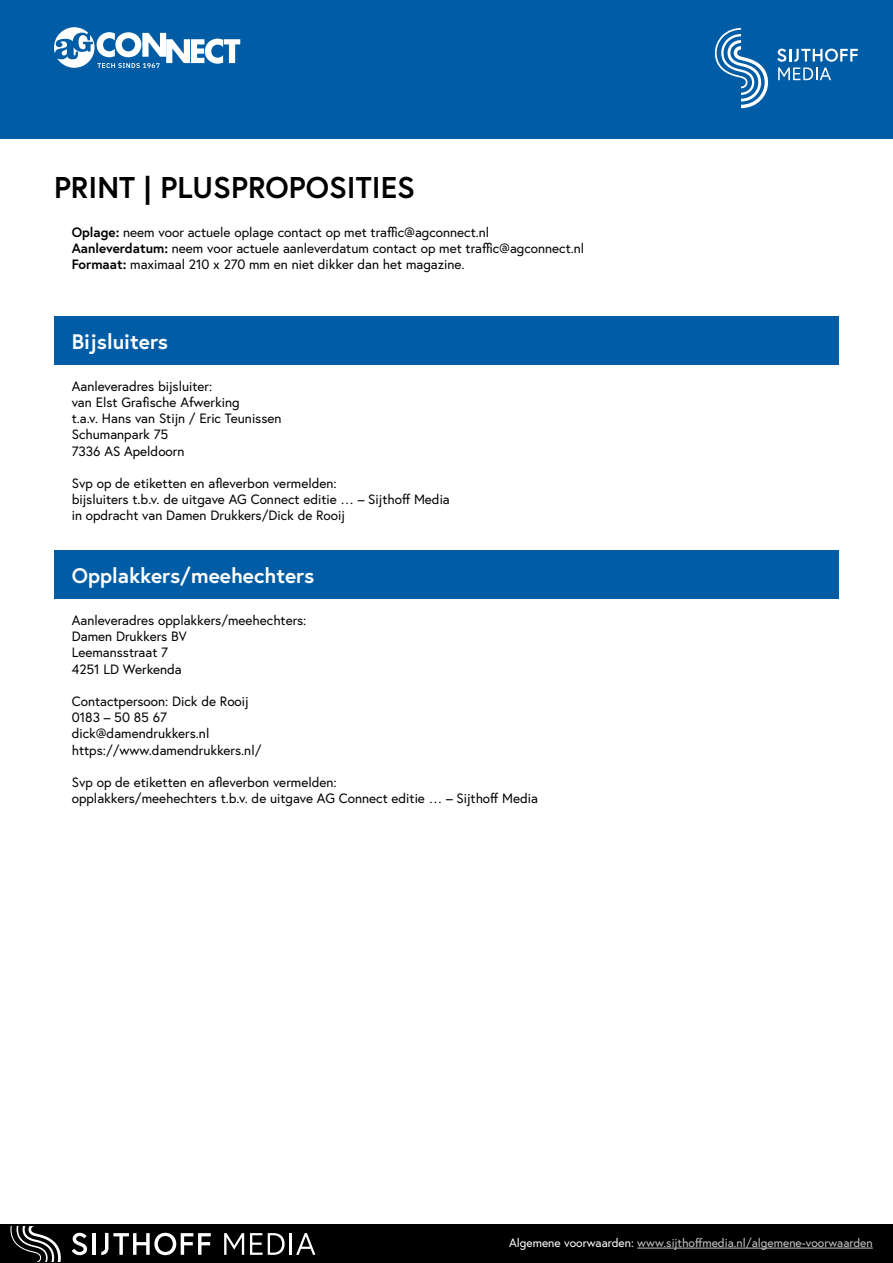
<style>
.page{position:relative;width:893px;height:1263px;background:#fff}
.page>*{position:absolute;margin:0;border:0;box-sizing:border-box;transform-origin:0 0}
.t1{font:700 30px "Europa";color:#000}
.t2{font:700 21px "Europa";color:#fff}
.t3{font:13.5px/16.2px "Europa";color:#000}
.t4{font:12px "Europa";color:#c6c6c6}
.s1{font-weight:700}
.s2{color:#fff}
</style>
<div class="page">
<div style="left:54px;top:550px;width:785px;height:49px;background:#005da5"></div>
<div style="left:54px;top:316px;width:785px;height:49px;background:#005da5"></div>
<div style="left:0;top:1225px;width:893px;height:38px;background:#000"></div>
<svg style="left:72px;top:1233px;width:15px;height:22px"></svg>
<hr style="left:92px;top:1233px;width:4px;height:22px;background:#fff">
<svg style="left:224px;top:1233px;width:20px;height:22px"></svg>
<svg style="left:250px;top:1233px;width:35px;height:22px"></svg>
<hr style="left:290px;top:1233px;width:2px;height:22px;background:#fff">
<svg style="left:296px;top:1233px;width:19px;height:22px"></svg>
<svg style="left:101px;top:1233px;width:110px;height:22px"></svg>
<svg style="left:10px;top:1226px;width:51px;height:36px"></svg>
<div style="left:0;top:0;width:893px;height:138px;background:#005da5"></div>
<svg style="left:715px;top:28px;width:53px;height:80px"></svg>
<svg style="left:777px;top:49px;width:81px;height:31px"></svg>
<svg style="left:54px;top:27px;width:186px;height:41px"></svg>
<hr style="left:637px;top:1248px;width:236px;height:1px;background:#c6c6c6">
<h1 class="t1" style="left:54px;top:167px;width:362px">PRINT | PLUSPROPOSITIES</h1>
<p class="t3" style="left:72px;top:224px;width:514px"><span class="s1">Oplage:</span> neem voor actuele oplage contact op met traffic@agconnect.nl<br><span class="s1">Aanleverdatum:</span> neem voor actuele aanleverdatum contact op met traffic@agconnect.nl<br><span class="s1">Formaat:</span> maximaal 210 x 270 mm en niet dikker dan het magazine.</p>
<h2 class="t2" style="left:72px;top:327px;width:98px">Bijsluiters</h2>
<p class="t3" style="left:72px;top:378px;width:211px">Aanleveradres bijsluiter:<br>van Elst Grafische Afwerking<br>t.a.v. Hans van Stijn / Eric Teunissen<br>Schumanpark 75<br>7336 AS Apeldoorn</p>
<p class="t3" style="left:72px;top:475px;width:380px">Svp op de etiketten en afleverbon vermelden:<br>bijsluiters t.b.v. de uitgave AG Connect editie … – Sijthoff Media in opdracht van Damen Drukkers/Dick de Rooij</p>
<h2 class="t2" style="left:72px;top:561px;width:244px">Opplakkers/meehechters</h2>
<p class="t3" style="left:72px;top:612px;width:236px">Aanleveradres opplakkers/meehechters:<br>Damen Drukkers BV<br>Leemansstraat 7<br>4251 LD Werkenda</p>
<p class="t3" style="left:72px;top:693px;width:191px">Contactpersoon: Dick de Rooij<br>0183 – 50 85 67 dick@damendrukkers.nl https://www.damendrukkers.nl/</p>
<p class="t3" style="left:72px;top:774px;width:468px">Svp op de etiketten en afleverbon vermelden:<br>opplakkers/meehechters t.b.v. de uitgave AG Connect editie … – Sijthoff Media</p>
<p class="t4" style="left:509px;top:1235px;width:365px"><span class="s2">Algemene voorwaarden:</span> www.sijthoffmedia.nl/algemene-voorwaarden</p>
</div>
